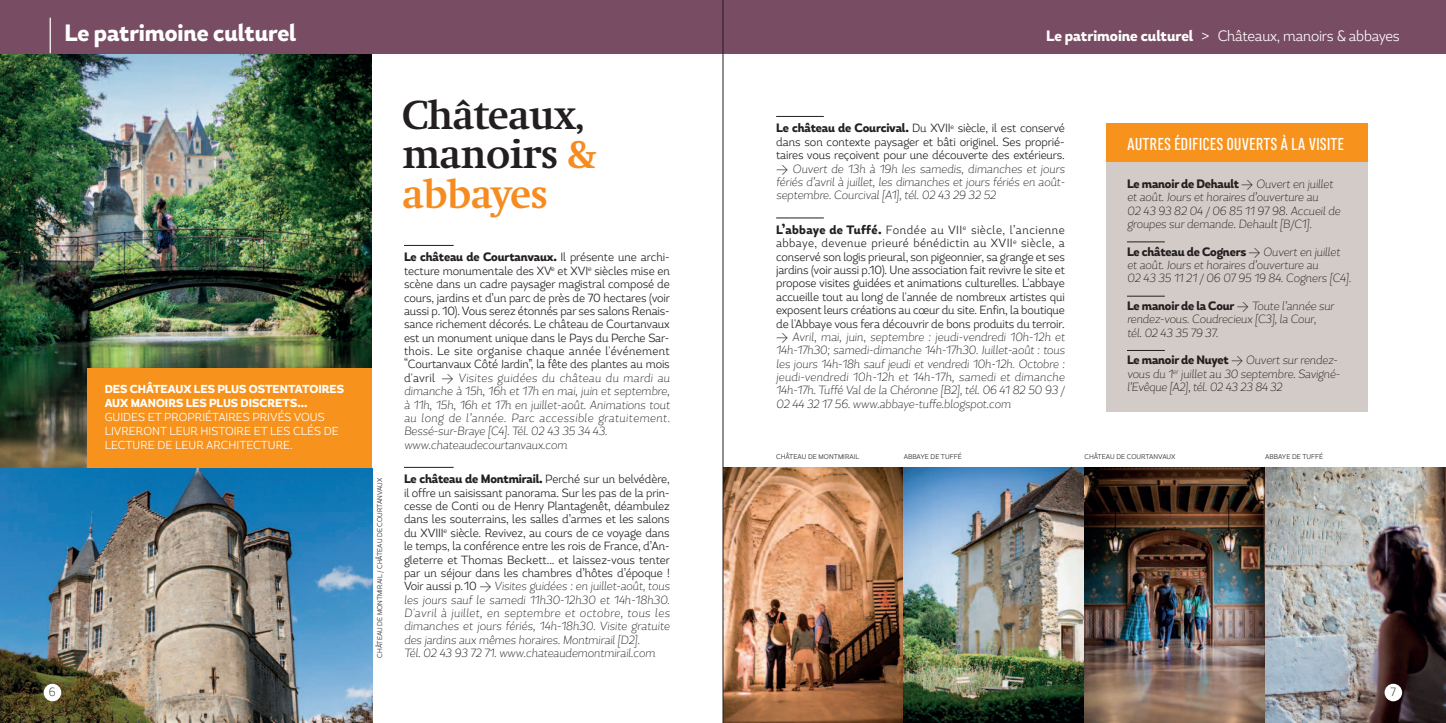
<style>
.page{position:relative;width:1446px;height:723px;background:#fff}
.page>*{position:absolute;margin:0;border:0;box-sizing:border-box;transform-origin:0 0}
.t1{font:700 42.12px/39.4px "Swift";letter-spacing:-.02em;color:#231f20}
.t2{font:800 23.62px "Magallanes Cond";letter-spacing:-.005em;color:#fff}
.t3{font:500 18.12px "Marianina FY";color:#fff}
.t4{font:300 15px "Magallanes Cond";letter-spacing:-.02em;color:#fff}
.t5{font:800 12.25px "Magallanes Cond";letter-spacing:-.015em;color:#231f20}
.t6{font:300 11.88px/13.4px "Magallanes Cond";letter-spacing:-.01em;color:#231f20}
.t7{font:italic 200 11.88px/13.4px "Magallanes Cond";letter-spacing:-.015em;color:#231f20}
.t8{font:200 11.88px "Magallanes Cond";color:#231f20}
.t9{font:300 11.5px/13.9px "Magallanes Cond";color:#fff}
.t10{font:800 11.5px/13.9px "Magallanes Cond";color:#fff}
.t11{font:300 6.88px "Magallanes Cond";color:#231f20}
.s1{font-weight:800}
.s2{font-family:"Swift";font-weight:400}
.s3{color:#f68b1f}
.s4{font-weight:300;font-size:11.88px}
.s5{font-family:"DIN"}
.s6{font-weight:200;font-style:italic}
.s7{font-weight:800;font-style:normal;font-size:12.25px}
.s8{font-weight:300;font-style:normal}
.s9{font-family:"DIN";font-weight:300;font-style:normal}
.s10{font-weight:800;font-size:12.25px}
.s11{font-weight:200;font-style:italic;color:#ed028c}
.s12{font-family:"DIN";font-weight:300;font-size:11.88px}
.s13{font-weight:200;font-style:italic;font-size:11.88px}
</style>
<div class="page">
<img style="left:724px;top:468px;width:180px;height:255px">
<img style="left:904px;top:468px;width:180px;height:255px">
<img style="left:1084px;top:468px;width:181px;height:255px">
<img style="left:1265px;top:468px;width:181px;height:255px">
<img style="left:0;top:468px;width:372px;height:255px">
<div style="left:723px;top:0;width:723px;height:53px;background:#784c62"></div>
<hr style="left:776px;top:116px;width:48px;height:1px;background:#231f20">
<hr style="left:776px;top:218px;width:48px;height:1px;background:#231f20">
<img style="left:0;top:53px;width:372px;height:415px">
<div style="left:0;top:0;width:723px;height:53px;background:#784c62"></div>
<hr style="left:404px;top:245px;width:50px;height:1px;background:#231f20">
<hr style="left:404px;top:467px;width:50px;height:1px;background:#231f20">
<hr style="left:50px;top:18px;width:1px;height:35px;background:#fff">
<div style="left:1106px;top:157px;width:279px;height:255px;background:#d3cbc7"></div>
<div style="left:1106px;top:123px;width:279px;height:39px;background:#f7931d"></div>
<hr style="left:1127px;top:242px;width:38px;height:1px;background:#231f20">
<hr style="left:1127px;top:296px;width:38px;height:1px;background:#231f20">
<hr style="left:1127px;top:350px;width:38px;height:1px;background:#231f20">
<div style="left:88px;top:368px;width:284px;height:100px;background:#f7931d"></div>
<div style="left:44px;top:684px;width:17px;height:17px;background:#fff;border-radius:50%"></div>
<div style="left:1384px;top:684px;width:18px;height:17px;background:#fff;border-radius:50%"></div>
<div style="left:1369px;top:109px;width:49px;height:312px;background:#fff"></div>
<hr style="left:723px;top:0;width:1px;height:723px;background:#231f20">
<h2 class="t2" style="left:64px;top:23px;width:233px">Le patrimoine culturel</h2>
<p class="t4" style="left:1046px;top:29px;width:355px"><span class="s1">Le patrimoine culturel</span> <span class="s2">&gt;</span> Châteaux, manoirs &amp; abbayes</p>
<p class="t10" style="left:105px;top:383px;width:241px">DES CHÂTEAUX LES PLUS OSTENTATOIRES<br>AUX MANOIRS LES PLUS DISCRETS...</p>
<p class="t9" style="left:105px;top:411px;width:236px">GUIDES ET PROPRIÉTAIRES PRIVÉS VOUS<br>LIVRERONT LEUR HISTOIRE ET LES CLÉS DE<br>LECTURE DE LEUR ARCHITECTURE.</p>
<p class="t11" style="left:377px;top:658px;width:181px;rotate:-90deg">CHÂTEAU DE MONTMIRAIL / CHÂTEAU DE COURTANVAUX</p>
<h1 class="t1" style="left:402px;top:99px;width:197px">Châteaux, manoirs <span class="s3">&amp; abbayes</span></h1>
<p class="t5" style="left:404px;top:252px;width:267px">Le château de Courtanvaux. <span class="s4">Il présente une archi-</span></p>
<p class="t6" style="left:404px;top:265px;width:268px">tecture monumentale des XV<sup>e</sup> et XVI<sup>e</sup> siècles mise en scène dans un cadre paysager magistral composé de cours, jardins et d’un parc de près de 70 hectares (voir aussi p. 10). Vous serez étonnés par ses salons Renais&shy;sance richement décorés. Le château de Courtanvaux est un monument unique dans le Pays du Perche Sar&shy;thois. Le site organise chaque année l'événement “Courtanvaux Côté Jardin”, la fête des plantes au mois d'avril <span class="s5">&gt;</span> <span class="s6">Visites guidées du château du mardi au dimanche à 15h, 16h et 17h en mai, juin et septembre, à 11h, 15h, 16h et 17h en juillet-août. Animations tout au long de l’année. Parc accessible gratuitement.<br>Bessé-sur-Braye [C4]. Tél. 02 43 35 34 43. www.chateaudecourtanvaux.com</span></p>
<p class="t5" style="left:404px;top:474px;width:267px">Le château de Montmirail. <span class="s4">Perché sur un belvédère,</span></p>
<p class="t6" style="left:404px;top:487px;width:268px">il offre un saisissant panorama. Sur les pas de la prin&shy;cesse de Conti ou de Henry Plantagenêt, déambulez dans les souterrains, les salles d’armes et les salons du XVIII<sup>e</sup> siècle. Revivez, au cours de ce voyage dans le temps, la conférence entre les rois de France, d’An&shy;gleterre et Thomas Beckett... et laissez-vous tenter par un séjour dans les chambres d’hôtes d’époque !<br>Voir aussi p.10 <span class="s5">&gt;</span> <span class="s6">Visites guidées : en juillet-août, tous les jours sauf le samedi 11h30-12h30 et 14h-18h30.<br>D'avril à juillet, en septembre et octobre, tous les dimanches et jours fériés, 14h-18h30. Visite gratuite des jardins aux mêmes horaires. Montmirail [D2].<br>Tél. 02 43 93 72 71. www.chateaudemontmirail.com</span></p>
<p class="t7" style="left:776px;top:123px;width:290px;text-align:justify"><span class="s7">Le château de Courcival.</span> <span class="s8">Du XVII</span><sup>e</sup> <span class="s8">siècle, il est conservé dans son contexte paysager et bâti originel. Ses proprié&shy;taires vous reçoivent pour une découverte des extérieurs. </span><span class="s9">&gt;</span> Ouvert de 13h à 19h les samedis, dimanches et jours fériés d’avril à juillet, les dimanches et jours fériés en août&shy;septembre. Courcival [A1], tél. 02 43 29 32 52</p>
<p class="t6" style="left:776px;top:224px;width:290px;text-align:justify"><span class="s10">L’abbaye de Tuffé.</span> Fondée au VII<sup>e</sup> siècle, l’ancienne abbaye, devenue prieuré bénédictin au XVII<sup>e</sup> siècle, a conservé son logis prieural, son pigeonnier, sa grange et ses jardins (voir aussi p.10). Une association fait revivre le site et propose visites guidées et animations culturelles. L'abbaye accueille tout au long de l'année de nombreux artistes qui exposent leurs créations au cœur du site. Enfin, la boutique de l'Abbaye vous fera découvrir de bons produits du terroir. <span class="s5">&gt;</span> <span class="s6">Avril, mai, juin, septembre : jeudi-vendredi 10h-12h et 14h-17h30; samedi-dimanche 14h-17h30. Juillet-août : tous les jours 14h-18h sauf jeudi et vendredi 10h-12h</span><span class="s11">.</span> <span class="s6">Octobre : jeudi-vendredi 10h-12h et 14h-17h, samedi et dimanche 14h-17h. Tuffé Val de la Chéronne [B2], tél. 06 41 82 50 93 / 02 44 32 17 56. www.abbaye-tuffe.blogspot.com</span></p>
<h3 class="t3" style="left:1127px;top:137px;width:219px">AUTRES ÉDIFICES OUVERTS À LA VISITE</h3>
<p class="t5" style="left:1127px;top:179px;width:208px">Le manoir de Dehault <span class="s12">&gt;</span> <span class="s13">Ouvert en juillet</span></p>
<p class="t7" style="left:1127px;top:192px;width:215px">et août. Jours et horaires d’ouverture au<br>02 43 93 82 04 / 06 85 11 97 98<span class="s9">.</span> Accueil de groupes sur demande. Dehault [B/C1].</p>
<p class="t5" style="left:1127px;top:246px;width:215px">Le château de Cogners <span class="s12">&gt;</span> <span class="s13">Ouvert en juillet</span></p>
<p class="t7" style="left:1127px;top:259px;width:226px">et août. Jours et horaires d’ouverture au<br>02 43 35 11 21 / 06 07 95 19 84. Cogners [C4].</p>
<p class="t5" style="left:1127px;top:301px;width:209px">Le manoir de la Cour <span class="s12">&gt;</span> <span class="s13">Toute l’année sur</span></p>
<p class="t7" style="left:1127px;top:314px;width:191px">rendez-vous. Coudrecieux [C3], la Cour, tél. 02 43 35 79 37.</p>
<p class="t7" style="left:1127px;top:355px;width:214px"><span class="s7">Le manoir de Nuyet</span> <span class="s9">&gt;</span> Ouvert sur rendez&shy;vous du 1<sup>er</sup> juillet au 30 septembre. Savigné&shy;l’Evêque [A2], tél. 02 43 23 84 32</p>
<p class="t11" style="left:776px;top:454px;width:85px">CHÂTEAU DE MONTMIRAIL</p>
<p class="t11" style="left:904px;top:454px;width:60px">ABBAYE DE TUFFÉ</p>
<p class="t11" style="left:1084px;top:454px;width:92px">CHÂTEAU DE COURTANVAUX</p>
<p class="t11" style="left:1265px;top:454px;width:60px">ABBAYE DE TUFFÉ</p>
<p class="t8" style="left:49px;top:685px;width:8px">6</p>
<p class="t8" style="left:1390px;top:685px;width:7px">7</p>
</div>
